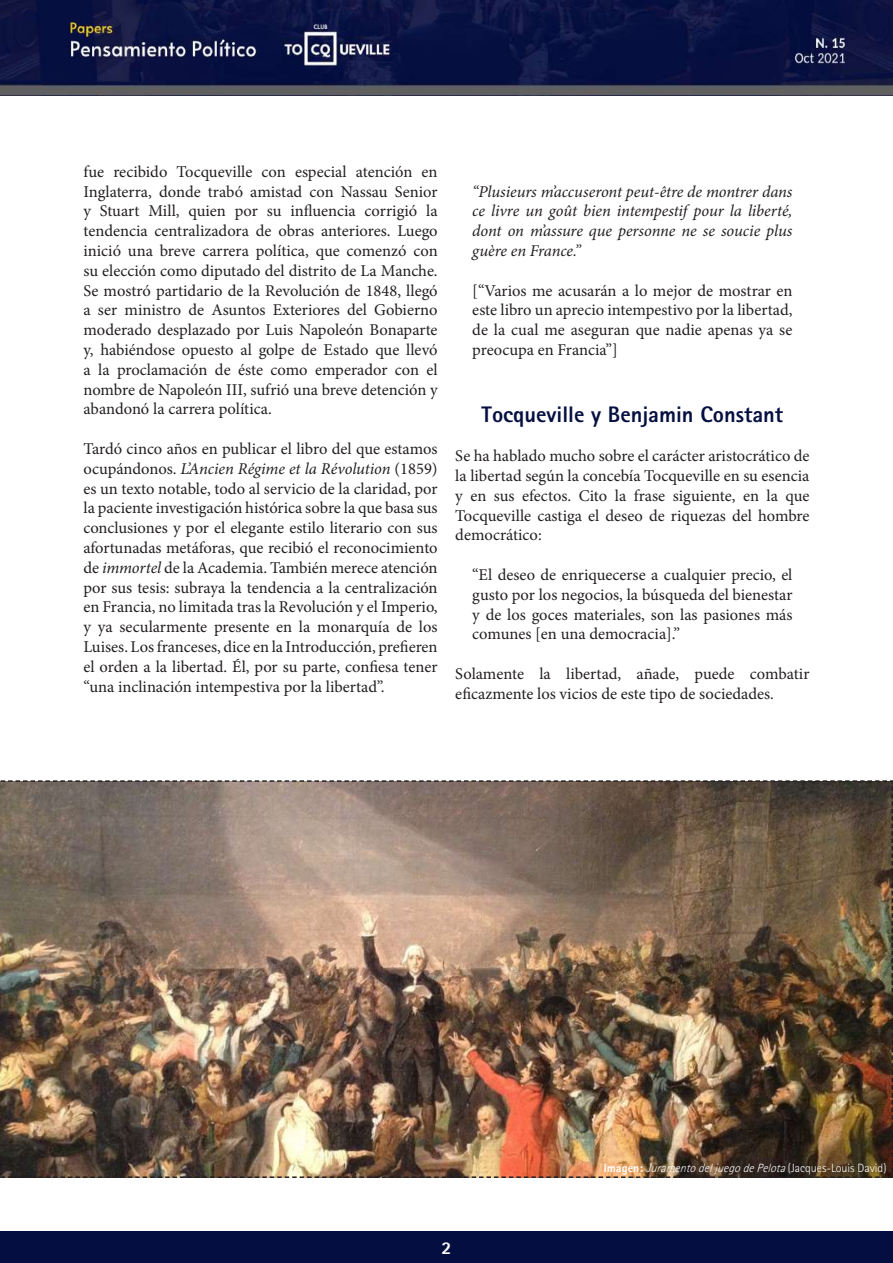
<style>
.page{position:relative;width:893px;height:1263px;background:#fff}
.page>*{position:absolute;margin:0;border:0;box-sizing:border-box;transform-origin:0 0}
.t1{font:800 22.5px "AT Rotis Sans Serif";color:#051040}
.t2{font:800 18px "AT Rotis Sans Serif";color:#fff}
.t3{font:16.5px/19.8px "Minion Pro";color:#231f20;text-align:justify}
.t4{font:italic 16.5px/19.8px "Minion Pro";letter-spacing:-.005em;color:#231f20;text-align:justify}
.t5{font:italic 300 12px "AT Rotis Sans Serif";color:#fff}
.s1{font-style:italic}
.s2{font-weight:800;font-style:normal}
.s3{font-style:normal}
</style>
<div class="page">
<img style="left:0;top:0;width:893px;height:95px">
<div style="left:0;top:1231px;width:892px;height:32px;background:#050e40"></div>
<hr style="left:891px;top:1231px;width:2px;height:32px;background:#050e40">
<img style="left:0;top:780px;width:893px;height:398px">
<p class="t3" style="left:83px;top:162px;width:356px">fue recibido Tocqueville con especial atención en Inglaterra, donde trabó amistad con Nassau Senior y Stuart Mill, quien por su influencia corrigió la tendencia centralizadora de obras anteriores. Luego inició una breve carrera política, que comenzó con su elección como diputado del distrito de La Manche.<br>Se mostró partidario de la Revolución de 1848, llegó a ser ministro de Asuntos Exteriores del Gobierno moderado desplazado por Luis Napoleón Bonaparte y, habiéndose opuesto al golpe de Estado que llevó a la proclamación de éste como emperador con el nombre de Napoleón III, sufrió una breve detención y abandonó la carrera política.</p>
<p class="t3" style="left:83px;top:439px;width:356px">Tardó cinco años en publicar el libro del que estamos ocupándonos. <span class="s1">L’Ancien Régime et la Révolution</span> (1859) es un texto notable, todo al servicio de la claridad, por la paciente investigación histórica sobre la que basa sus conclusiones y por el elegante estilo literario con sus afortunadas metáforas, que recibió el reconocimiento de <span class="s1">immortel</span> de la Academia. También merece atención por sus tesis: subraya la tendencia a la centralización en Francia, no limitada tras la Revolución y el Imperio, y ya secularmente presente en la monarquía de los Luises. Los franceses, dice en la Introducción, prefieren el orden a la libertad. Él, por su parte, confiesa tener “una inclinación intempestiva por la libertad”.</p>
<p class="t4" style="left:472px;top:181px;width:322px">“Plusieurs m’accuseront peut-être de montrer dans ce livre un goût bien intempestif pour la liberté, dont on m’assure que personne ne se soucie plus guère en France.”</p>
<p class="t3" style="left:472px;top:280px;width:322px">[“Varios me acusarán a lo mejor de mostrar en este libro un aprecio intempestivo por la libertad, de la cual me aseguran que nadie apenas ya se preocupa en Francia”]</p>
<h1 class="t1" style="left:482px;top:400px;width:303px">Tocqueville y Benjamin Constant</h1>
<p class="t3" style="left:455px;top:446px;width:356px">Se ha hablado mucho sobre el carácter aristocrático de la libertad según la concebía Tocqueville en su esencia y en sus efectos. Cito la frase siguiente, en la que Tocqueville castiga el deseo de riquezas del hombre democrático:</p>
<p class="t3" style="left:472px;top:565px;width:322px">“El deseo de enriquecerse a cualquier precio, el gusto por los negocios, la búsqueda del bienestar y de los goces materiales, son las pasiones más comunes [en una democracia].”</p>
<p class="t3" style="left:455px;top:664px;width:356px">Solamente la libertad, añade, puede combatir eficazmente los vicios de este tipo de sociedades.</p>
<p class="t5" style="left:604px;top:1161px;width:284px"><span class="s2">Imagen:</span> JuramentodeljuegodePelota<span class="s3">(Jacques-Louis David)</span></p>
<p class="t2" style="left:441px;top:1236px;width:12px">2</p>
</div>
